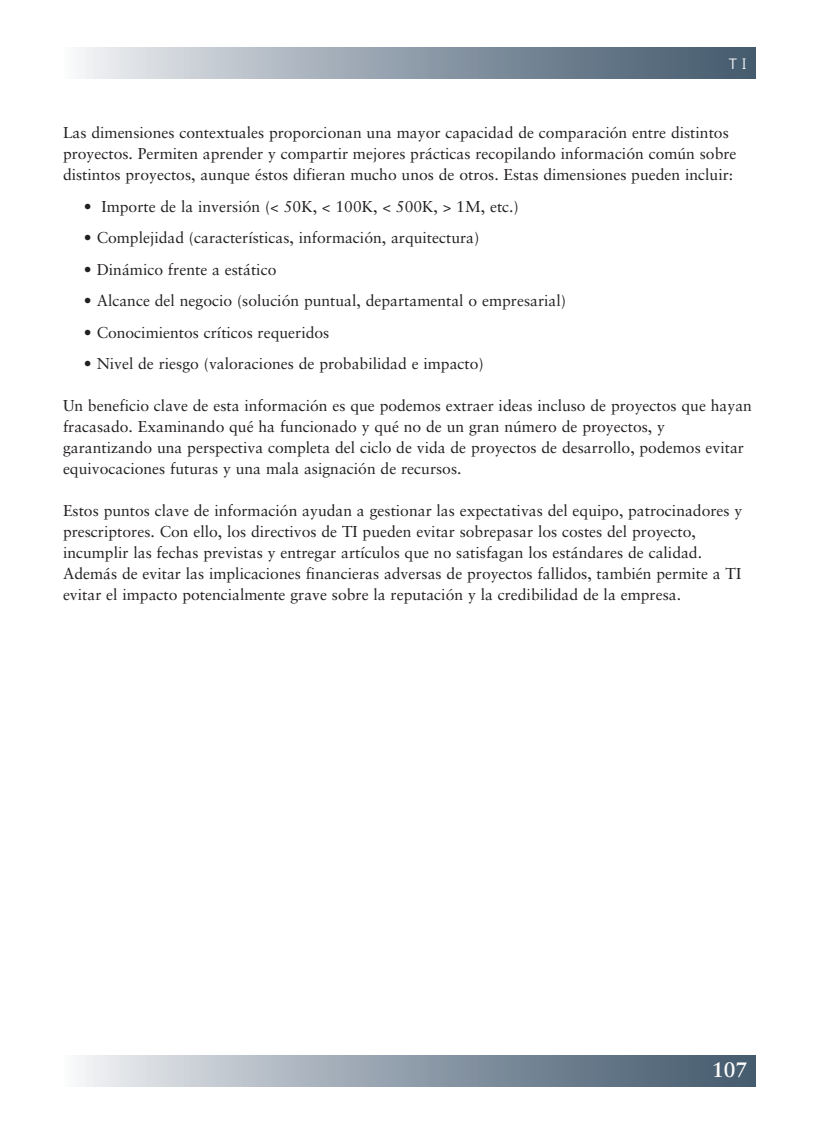
<style>
.page{position:relative;width:819px;height:1134px;background:#fff}
.page>*{position:absolute;margin:0;border:0;box-sizing:border-box;transform-origin:0 0}
.t1{font:700 21px "Sabon";color:#fff}
.t2{font:15.75px/21px "Sabon";color:#231f20}
.t3{font:300 15.75px "Bell Gothic";color:#fff}
</style>
<div class="page">
<img style="left:80px;top:47px;width:676px;height:32px">
<img style="left:80px;top:1055px;width:676px;height:32px">
<p class="t3" style="left:728px;top:58px;width:21px">TI</p>
<p class="t2" style="left:63px;top:123px;width:675px">Las dimensiones contextuales proporcionan una mayor capacidad de comparación entre distintos proyectos. Permiten aprender y compartir mejores prácticas recopilando información común sobre distintos proyectos, aunque éstos difieran mucho unos de otros. Estas dimensiones pueden incluir:</p>
<p class="t2" style="left:84px;top:197px;width:436px">• Importe de la inversión (&lt; 50K, &lt; 100K, &lt; 500K, &gt; 1M, etc.)</p>
<p class="t2" style="left:84px;top:228px;width:397px">• Complejidad (características, información, arquitectura)</p>
<p class="t2" style="left:84px;top:260px;width:194px">• Dinámico frente a estático</p>
<p class="t2" style="left:84px;top:291px;width:484px">• Alcance del negocio (solución puntual, departamental o empresarial)</p>
<p class="t2" style="left:84px;top:323px;width:247px">• Conocimientos críticos requeridos</p>
<p class="t2" style="left:84px;top:354px;width:401px">• Nivel de riesgo (valoraciones de probabilidad e impacto)</p>
<p class="t2" style="left:63px;top:396px;width:690px">Un beneficio clave de esta información es que podemos extraer ideas incluso de proyectos que hayan fracasado. Examinando qué ha funcionado y qué no de un gran número de proyectos, y garantizando una perspectiva completa del ciclo de vida de proyectos de desarrollo, podemos evitar equivocaciones futuras y una mala asignación de recursos.</p>
<p class="t2" style="left:63px;top:501px;width:681px">Estos puntos clave de información ayudan a gestionar las expectativas del equipo, patrocinadores y prescriptores. Con ello, los directivos de TI pueden evitar sobrepasar los costes del proyecto, incumplir las fechas previstas y entregar artículos que no satisfagan los estándares de calidad.<br>Además de evitar las implicaciones financieras adversas de proyectos fallidos, también permite a TI evitar el impacto potencialmente grave sobre la reputación y la credibilidad de la empresa.</p>
<h1 class="t1" style="left:712px;top:1061px;width:37px">107</h1>
</div>
